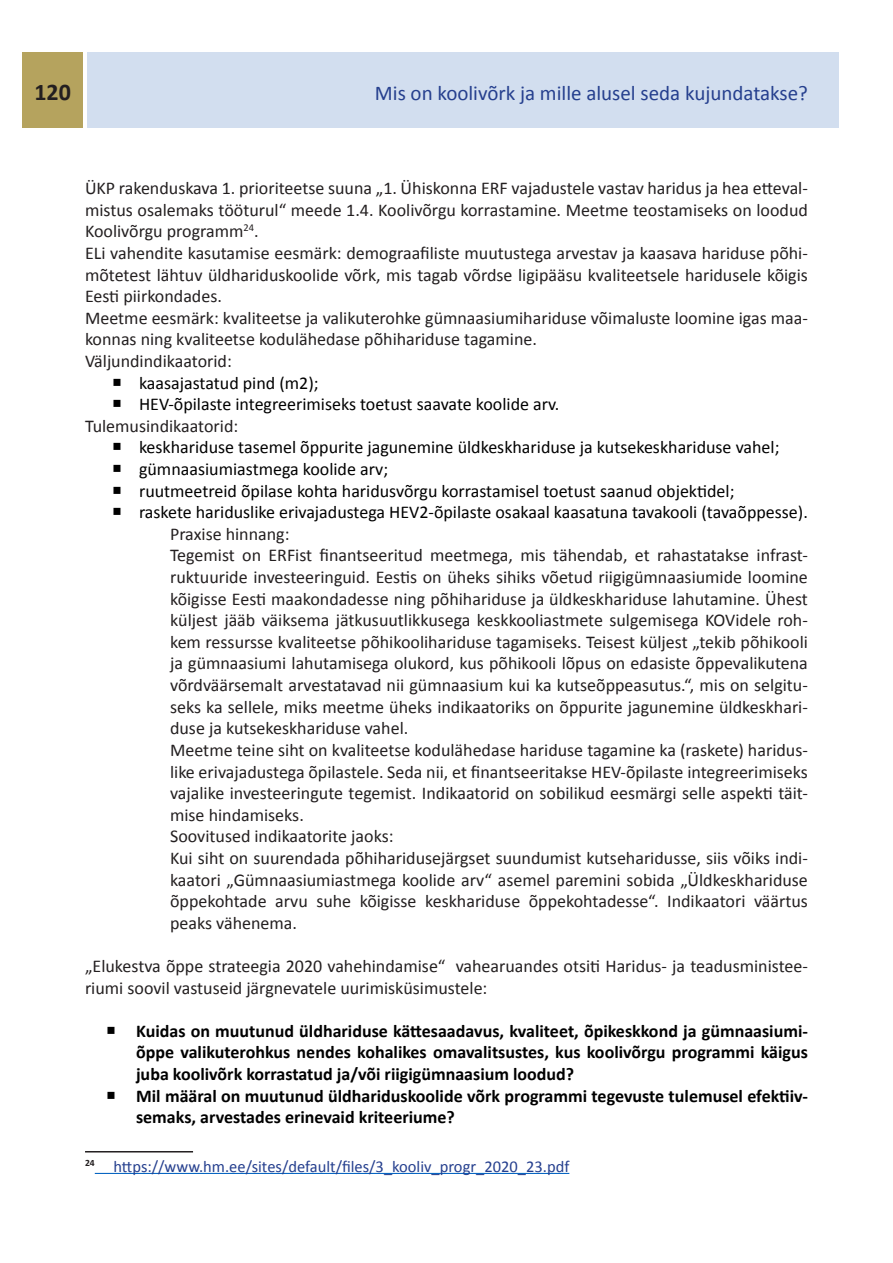
<style>
.page{position:relative;width:893px;height:1263px;background:#fff}
.page>*{position:absolute;margin:0;border:0;box-sizing:border-box;transform-origin:0 0}
.t1{font:700 24px "Calibri";color:#231f20}
.Heading_1{font:21px "Calibri";color:#253f8e}
.t2{font:18px/21.6px "Calibri";color:#231f20;text-align:justify}
.t3{font:18px "Calibri";color:#000}
.t4{font:700 18px/21.6px "Calibri";color:#000;text-align:justify}
.t5{font:16.5px "Calibri";color:#253f8e}
</style>
<div class="page">
<div style="left:87px;top:52px;width:751px;height:76px;background:#d2deef"></div>
<div style="left:22px;top:52px;width:61px;height:76px;background:#b5a35e"></div>
<hr style="left:85px;top:1151px;width:108px;height:1px;background:#231f20">
<hr style="left:95px;top:1173px;width:474px;height:1px;background:#0563c1">
<p class="t1" style="left:34px;top:77px;width:38px">120</p>
<p class="Heading_1" style="left:375px;top:80px;width:434px">Mis on koolivõrk ja mille alusel seda kujundatakse?</p>
<p class="t2" style="left:85px;top:177px;width:724px">ÜKP rakenduskava 1. prioriteetse suuna „1. Ühiskonna ERF vajadustele vastav haridus ja hea etteval&shy;mistus osalemaks tööturul“ meede 1.4. Koolivõrgu korrastamine. Meetme teostamiseks on loodud Koolivõrgu programm<sup>24</sup>.</p>
<p class="t2" style="left:85px;top:242px;width:724px">ELi vahendite kasutamise eesmärk: demograafiliste muutustega arvestav ja kaasava hariduse põhi&shy;mõtetest lähtuv üldhariduskoolide võrk, mis tagab võrdse ligipääsu kvaliteetsele haridusele kõigis Eesti piirkondades.</p>
<p class="t2" style="left:85px;top:307px;width:724px">Meetme eesmärk: kvaliteetse ja valikuterohke gümnaasiumihariduse võimaluste loomine igas maa&shy;konnas ning kvaliteetse kodulähedase põhihariduse tagamine.</p>
<p class="t2" style="left:85px;top:350px;width:148px">Väljundindikaatorid:</p>
<p class="t3" style="left:112px;top:371px;width:208px">○ kaasajastatud pind (m2);</p>
<p class="t3" style="left:112px;top:393px;width:449px">○ HEV-õpilaste integreerimiseks toetust saavate koolide arv.</p>
<p class="t2" style="left:85px;top:415px;width:155px">Tulemusindikaatorid:</p>
<p class="t3" style="left:112px;top:436px;width:669px">○ keskhariduse tasemel õppurite jagunemine üldkeskhariduse ja kutsekeskhariduse vahel;</p>
<p class="t3" style="left:112px;top:458px;width:278px">○ gümnaasiumiastmega koolide arv;</p>
<p class="t3" style="left:112px;top:479px;width:624px">○ ruutmeetreid õpilase kohta haridusvõrgu korrastamisel toetust saanud objektidel;</p>
<p class="t3" style="left:112px;top:501px;width:697px">○ raskete hariduslike erivajadustega HEV2-õpilaste osakaal kaasatuna tavakooli (tavaõppesse).</p>
<p class="t2" style="left:170px;top:523px;width:121px">Praxise hinnang:</p>
<p class="t2" style="left:170px;top:545px;width:639px">Tegemist on ERFist finantseeritud meetmega, mis tähendab, et rahastatakse infrast&shy;ruktuuride investeeringuid. Eestis on üheks sihiks võetud riigigümnaasiumide loomine kõigisse Eesti maakondadesse ning põhihariduse ja üldkeskhariduse lahutamine. Ühest küljest jääb väiksema jätkusuutlikkusega keskkooliastmete sulgemisega KOVidele roh&shy;kem ressursse kvaliteetse põhikoolihariduse tagamiseks. Teisest küljest „tekib põhikooli ja gümnaasiumi lahutamisega olukord, kus põhikooli lõpus on edasiste õppevalikutena võrdväärsemalt arvestatavad nii gümnaasium kui ka kutseõppeasutus.“, mis on selgitu&shy;seks ka sellele, miks meetme üheks indikaatoriks on õppurite jagunemine üldkeskhari&shy;duse ja kutsekeskhariduse vahel.</p>
<p class="t2" style="left:170px;top:739px;width:639px">Meetme teine siht on kvaliteetse kodulähedase hariduse tagamine ka (raskete) haridus&shy;like erivajadustega õpilastele. Seda nii, et finantseeritakse HEV-õpilaste integreerimiseks vajalike investeeringute tegemist. Indikaatorid on sobilikud eesmärgi selle aspekti täit&shy;mise hindamiseks.</p>
<p class="t2" style="left:170px;top:825px;width:225px">Soovitused indikaatorite jaoks:</p>
<p class="t2" style="left:170px;top:847px;width:639px">Kui siht on suurendada põhiharidusejärgset suundumist kutseharidusse, siis võiks indi&shy;kaatori „Gümnaasiumiastmega koolide arv“ asemel paremini sobida „Üldkeskhariduse õppekohtade arvu suhe kõigisse keskhariduse õppekohtadesse“. Indikaatori väärtus peaks vähenema.</p>
<p class="t2" style="left:85px;top:955px;width:724px">„Elukestva õppe strateegia 2020 vahehindamise“ vahearuandes otsiti Haridus- ja teadusministee&shy;riumi soovil vastuseid järgnevatele uurimisküsimustele:</p>
<p class="t4" style="left:136px;top:1020px;width:673px;text-indent:-30px">○ Kuidas on muutunud üldhariduse kättesaadavus, kvaliteet, õpikeskkond ja gümnaasiumi&shy;õppe valikuterohkus nendes kohalikes omavalitsustes, kus koolivõrgu programmi käigus juba koolivõrk korrastatud ja/või riigigümnaasium loodud?</p>
<p class="t4" style="left:136px;top:1085px;width:673px;text-indent:-30px">○ Mil määral on muutunud üldhariduskoolide võrk programmi tegevuste tulemusel efektiiv&shy;semaks, arvestades erinevaid kriteeriume?</p>
<p class="t5" style="left:85px;top:1156px;width:486px"><sup>24</sup> https://www.hm.ee/sites/default/files/3_kooliv_progr_2020_23.pdf</p>
</div>
